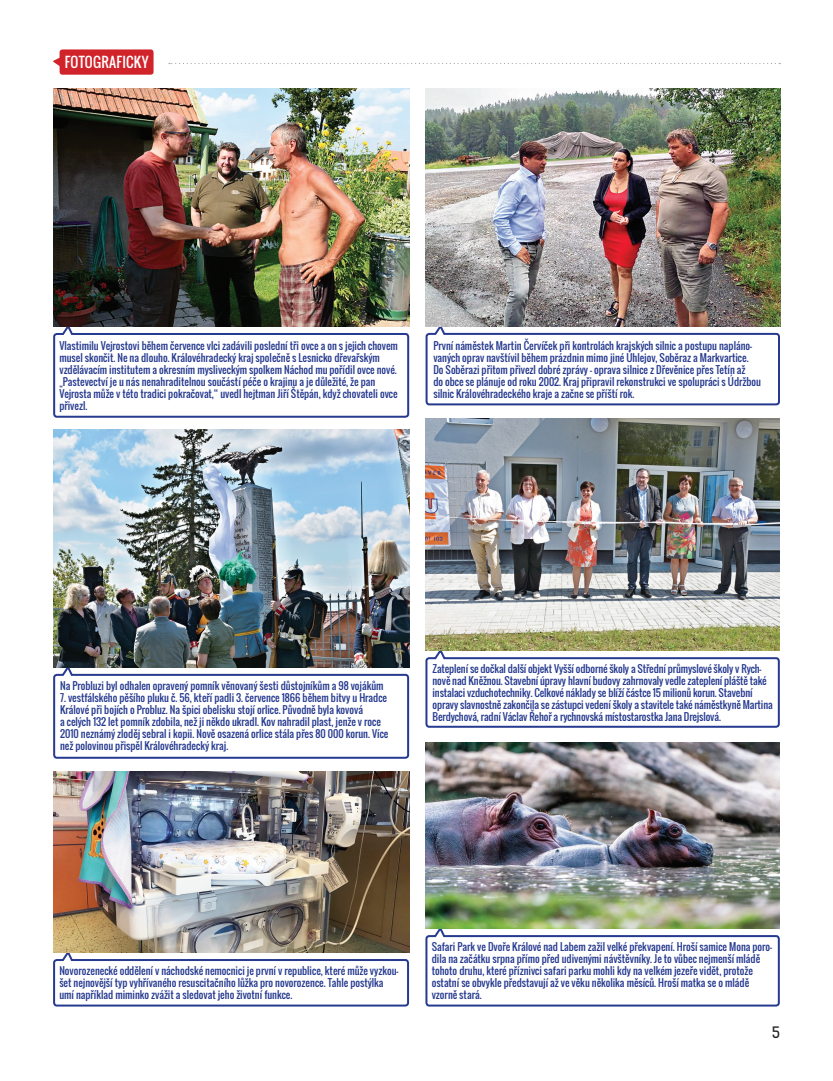
<style>
.page{position:relative;width:833px;height:1081px;background:#fff}
.page>*{position:absolute;margin:0;border:0;box-sizing:border-box;transform-origin:0 0}
.t1{font:15px "Kelson Sans";color:#231f20}
.t2{font:13.75px "Oswald";letter-spacing:.02em;color:#fff}
.t3{font:10px/12px "Oswald";color:#263a8f}
</style>
<div class="page">
<svg style="left:169px;top:63px;width:611px;height:1px"></svg>
<svg style="left:53px;top:666px;width:357px;height:93px"></svg>
<svg style="left:425px;top:650px;width:355px;height:78px"></svg>
<svg style="left:53px;top:325px;width:357px;height:93px"></svg>
<svg style="left:53px;top:56px;width:7px;height:13px"></svg>
<div style="left:60px;top:49px;width:93px;height:26px;background:#d1232a;border-radius:3px"></div>
<svg style="left:425px;top:325px;width:356px;height:81px"></svg>
<svg style="left:425px;top:928px;width:355px;height:79px"></svg>
<svg style="left:53px;top:951px;width:357px;height:56px"></svg>
<img style="left:53px;top:89px;width:356px;height:237px">
<img style="left:53px;top:430px;width:356px;height:237px">
<img style="left:425px;top:89px;width:355px;height:237px">
<img style="left:425px;top:418px;width:355px;height:232px">
<img style="left:53px;top:771px;width:356px;height:181px">
<img style="left:425px;top:742px;width:355px;height:186px">
<h2 class="t2" style="left:65px;top:52px;width:85px">Fotografi cky</h2>
<p class="t3" style="left:59px;top:339px;width:340px">Vlastimilu Vejrostovi během července vlci zadávili poslední tři ovce a on s jejich chovem musel skončit. Ne na dlouho. Královéhradecký kraj společně s Lesnicko dřevařským vzdělávacím institutem a okresním mysliveckým spolkem Náchod mu pořídil ovce nové. „Pastevectví je u nás nenahraditelnou součástí péče o krajinu a je důležité, že pan Vejrosta může v této tradici pokračovat,“ uvedl hejtman Jiří Štěpán, když chovateli ovce přivezl.</p>
<p class="t3" style="left:433px;top:339px;width:329px">První náměstek Martin Červíček při kontrolách krajských silnic a postupu napláno&shy;vaných oprav navštívil během prázdnin mimo jiné Úhlejov, Soběraz a Markvartice.<br>Do Soběrazi přitom přivezl dobré zprávy – oprava silnice z Dřevěnice přes Tetín až<br>do obce se plánuje od roku 2002. Kraj připravil rekonstrukci ve spolupráci s Údržbou silnic Královéhradeckého kraje a začne se příští rok.</p>
<p class="t3" style="left:60px;top:679px;width:325px">Na Probluzi byl odhalen opravený pomník věnovaný šesti důstojníkům a 98 vojákům</p>
<p class="t3" style="left:60px;top:691px;width:330px">7. vestfálského pěšího pluku č. 56, kteří padli 3. července 1866 během bitvy u H radce Králové při bojích o Probluz. Na špici obelisku stojí orlice. Původně byla kovová<br>a celých 132 let pomník zdobila, než ji někdo ukradl. Kov nahradil plast, jenže v roce 2010 neznámý zloděj sebral i kopii. Nově osazená orlice stála přes 80 000 korun. Více než polovinou přispěl Královéhradecký kraj.</p>
<p class="t3" style="left:432px;top:662px;width:342px">Zateplení se dočkal další objekt Vyšší odborné školy a Střední průmyslové školy v Rych&shy;nově nad Kněžnou. Stavební úpravy hlavní budovy zahrnovaly vedle zateplení pláště také instalaci vzduchotechniky. Celkové náklady se blíží částce 15 milionů korun. Stavební opravy slavnostně zakončila se zástupci vedení školy a stavitele také náměstkyně Martina Berdychová, radní Václav Řehoř a rychnovská místostarostka Jana Drejslová.</p>
<p class="t3" style="left:59px;top:964px;width:340px">Novorozenecké oddělení v náchodské nemocnici je první v republice, které může vyzkou&shy;šet nejnovější typ vyhřívaného resuscitačního lůžka pro novorozence. Tahle postýlka umí například miminko zvážit a sledovat jeho životní funkce.</p>
<p class="t3" style="left:432px;top:940px;width:342px">Safari Park ve Dvoře Králové nad Labem zažil velké překvapení. Hroší samice Mona poro&shy;dila na začátku srpna přímo před udivenými návštěvníky. Je to vůbec nejmenší mládě tohoto druhu, které příznivci safari parku mohli kdy na velkém jezeře vidět, protože ostatní se obvykle představují až ve věku několika měsíců. Hroší matka se o mládě vzorně stará.</p>
<h1 class="t1" style="left:772px;top:1023px;width:9px">5</h1>
</div>
